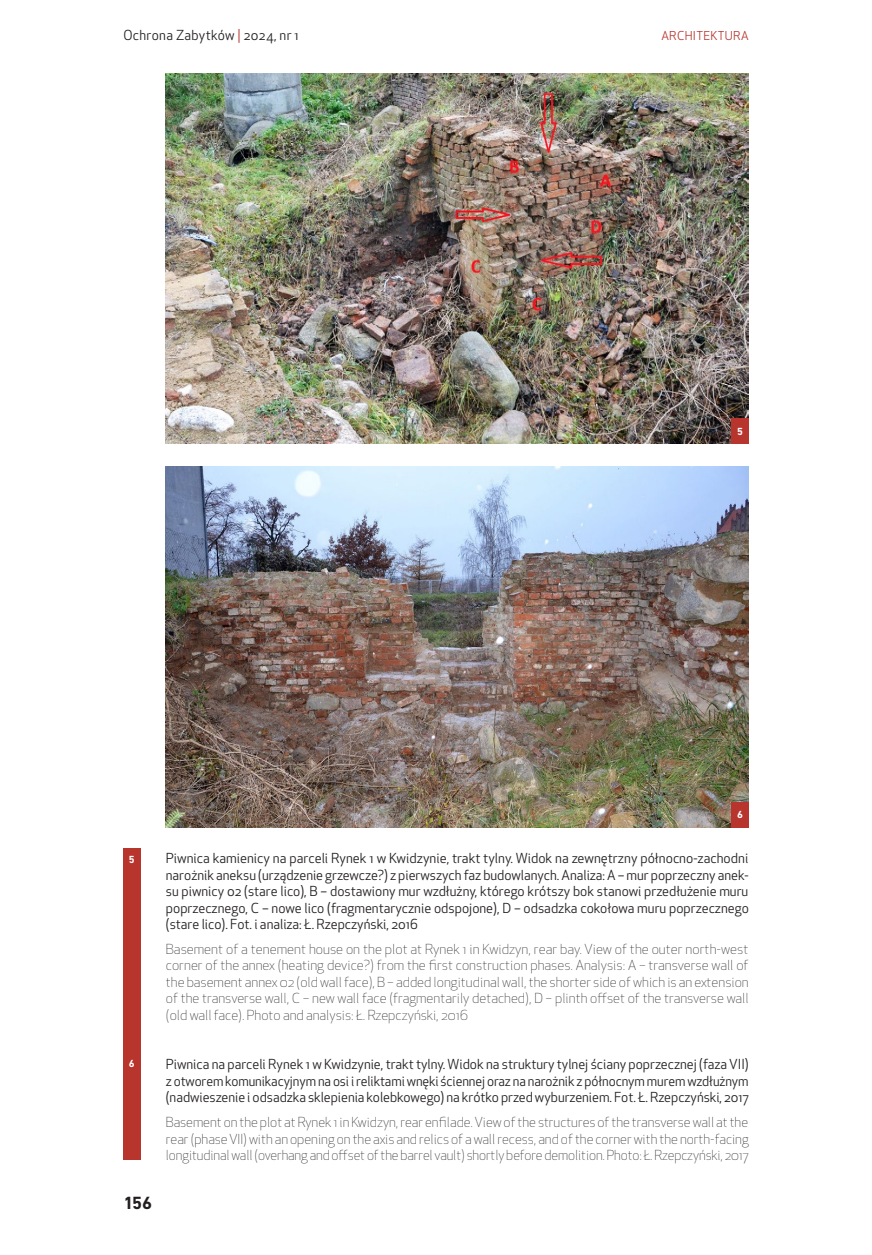
<style>
.page{position:relative;width:872px;height:1255px;background:#fff}
.page>*{position:absolute;margin:0;border:0;box-sizing:border-box;transform-origin:0 0}
.t1{font:700 18px "DIN Next LT Pro";color:#231f20}
._001_Akapit_tekstu{font:300 13.5px/16.5px "Apex New";letter-spacing:-.005em;color:#231f20;text-align:justify}
._001_Akapit_tekstu-2{font:13.5px/16.5px "Apex New";color:#231f20;text-align:justify}
._001_Akapit_tekstu-3{font:13.5px "Apex New";letter-spacing:.025em;color:#231f20}
.t2{font:12px "Apex New";letter-spacing:.025em;color:#b8352e}
.t3{font:700 10.5px "DIN Next LT Pro";color:#fff}
.s1{color:#b8352e}
</style>
<div class="page">
<img style="left:166px;top:73px;width:582px;height:371px">
<div style="left:731px;top:418px;width:17px;height:26px;background:#b8352e"></div>
<img style="left:166px;top:467px;width:582px;height:360px">
<div style="left:731px;top:801px;width:17px;height:26px;background:#b8352e"></div>
<div style="left:123px;top:848px;width:17px;height:312px;background:#b8352e"></div>
<p class="_001_Akapit_tekstu-3" style="left:123px;top:26px;width:177px">Ochrona Zabytków <span class="s1">|</span> 2024, nr 1</p>
<p class="t2" style="left:661px;top:28px;width:89px">ARCHITEKTURA</p>
<p class="t3" style="left:737px;top:425px;width:7px">5</p>
<p class="t3" style="left:129px;top:853px;width:7px">5</p>
<p class="t3" style="left:129px;top:1057px;width:7px">6</p>
<h1 class="t1" style="left:123px;top:1192px;width:30px">156</h1>
<p class="t3" style="left:737px;top:808px;width:7px">6</p>
<p class="_001_Akapit_tekstu-2" style="left:166px;top:849px;width:584px">Piwnica kamienicy na parceli Rynek 1 w Kwidzynie, trakt tylny. Widok na zewnętrzny północno-zachodni narożnik aneksu (urządzenie grzewcze?) z pierwszych faz budowlanych. Analiza: A – mur poprzeczny anek&shy;su piwnicy 02 (stare lico), B – dostawiony mur wzdłużny, którego krótszy bok stanowi przedłużenie muru poprzecznego, C – nowe lico (fragmentarycznie odspojone), D – odsadzka cokołowa muru poprzecznego (stare lico). Fot. i analiza: Ł. Rzepczyński, 2016</p>
<p class="_001_Akapit_tekstu" style="left:166px;top:940px;width:584px">Basement of a tenement house on the plot at Rynek 1 in Kwidzyn, rear bay. View of the outer north-west corner of the annex (heating device?) from the first construction phases. Analysis: A – transverse wall of the basement annex 02 (old wall face), B – added longitudinal wall, the shorter side of which is an extension of the transverse wall, C – new wall face (fragmentarily detached), D – plinth offset of the transverse wall (old wall face). Photo and analysis: Ł. Rzepczyński, 2016</p>
<p class="_001_Akapit_tekstu-2" style="left:166px;top:1056px;width:584px">Piwnica na parceli Rynek 1 w Kwidzynie, trakt tylny. Widok na struktury tylnej ściany poprzecznej (faza VII) z otworem komunikacyjnym na osi i reliktami wnęki ściennej oraz na narożnik z północnym murem wzdłużnym (nadwieszenie i odsadzka sklepienia kolebkowego) na krótko przed wyburzeniem. Fot. Ł. Rzepczyński, 2017</p>
<p class="_001_Akapit_tekstu" style="left:166px;top:1114px;width:584px">Basement on the plot at Rynek 1 in Kwidzyn, rear enfilade. View of the structures of the transverse wall at the rear (phase VII) with an opening on the axis and relics of a wall recess, and of the corner with the north-facing longitudinal wall (overhang and offset of the barrel vault) shortly before demolition. Photo: Ł. Rzepczyński, 2017</p>
</div>
